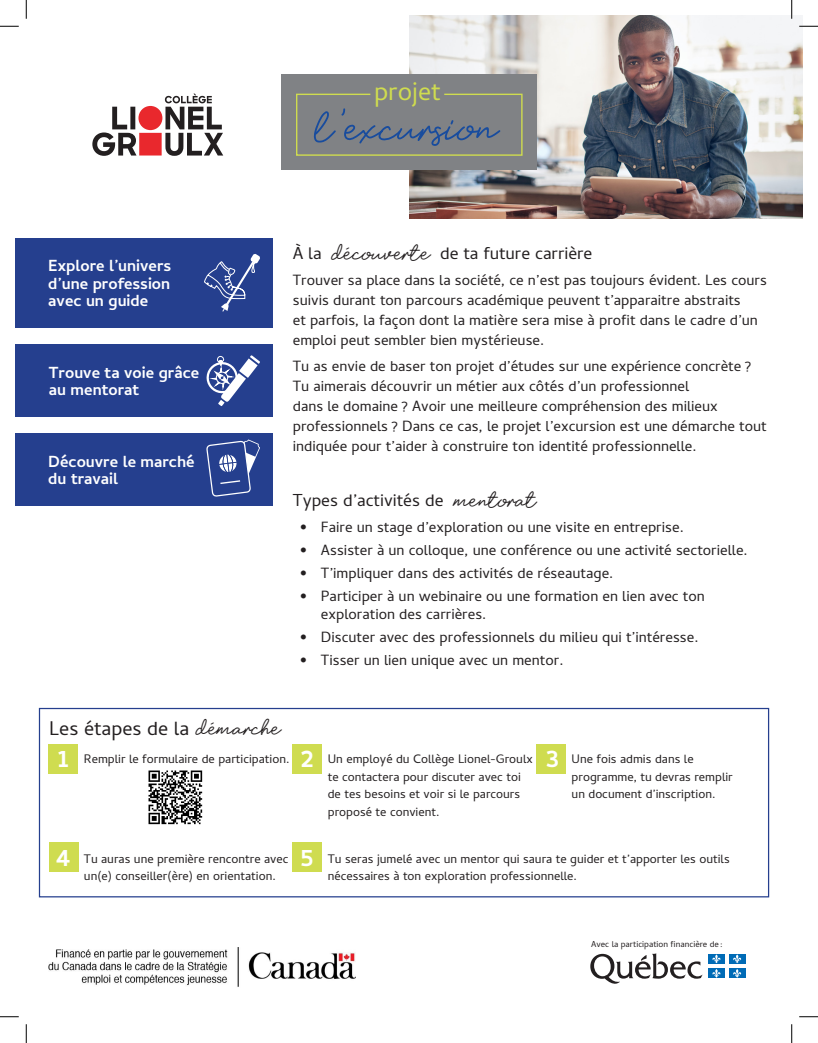
<style>
.page{position:relative;width:818px;height:1043px;background:#fff}
.page>*{position:absolute;margin:0;border:0;box-sizing:border-box;transform-origin:0 0}
.t1{font:61.88px "Soul Of You";letter-spacing:-.105em;color:#184c9e}
.t2{font:32.5px "Soul Of You";letter-spacing:-.095em;color:#231f20}
.t3{font:32.38px "Cambay Devanagari";color:#cfdc4f}
.exergue{font:700 27.62px "Cambay";color:#fff}
.t4{font:20px "Cambay";color:#231f20}
.t5{font:17.5px "Cambay";color:#231f20}
.exergue-2{font:700 16.25px/17.5px "Cambay";color:#fff}
.texte_courant{font:15px/20px "Cambay";color:#231f20}
.énumération{font:12.5px/17.5px "Cambay";color:#231f20}
.t6{font:8.75px "Cambay";color:#231f20}
</style>
<div class="page">
<div style="left:49px;top:744px;width:29px;height:29px;background:#cfdc50"></div>
<div style="left:293px;top:744px;width:29px;height:29px;background:#cfdc50"></div>
<div style="left:536px;top:744px;width:30px;height:29px;background:#cfdc50"></div>
<div style="left:49px;top:842px;width:29px;height:30px;background:#cfdc50"></div>
<div style="left:293px;top:842px;width:29px;height:30px;background:#cfdc50"></div>
<img style="left:409px;top:15px;width:393px;height:204px">
<div style="left:281px;top:74px;width:255px;height:95px;background:#808285"></div>
<div style="left:15px;top:238px;width:257px;height:89px;background:#253f8e"></div>
<svg style="left:204px;top:254px;width:56px;height:58px"></svg>
<div style="left:15px;top:344px;width:257px;height:72px;background:#253f8e"></div>
<svg style="left:206px;top:355px;width:54px;height:51px"></svg>
<div style="left:15px;top:433px;width:257px;height:73px;background:#253f8e"></div>
<svg style="left:206px;top:439px;width:54px;height:57px"></svg>
<div style="left:39px;top:708px;width:730px;height:189px;border:1px solid #253f8e"></div>
<img style="left:49px;top:948px;width:306px;height:39px">
<svg style="left:590px;top:953px;width:112px;height:31px"></svg>
<div style="left:708px;top:953px;width:16px;height:10px;background:#006bb6"></div>
<div style="left:729px;top:953px;width:16px;height:10px;background:#006bb6"></div>
<div style="left:708px;top:968px;width:16px;height:10px;background:#006bb6"></div>
<svg style="left:712px;top:954px;width:8px;height:23px"></svg>
<div style="left:729px;top:968px;width:16px;height:10px;background:#006bb6"></div>
<svg style="left:732px;top:954px;width:9px;height:23px"></svg>
<img style="left:148px;top:770px;width:55px;height:55px">
<svg style="left:92px;top:94px;width:131px;height:62px"></svg>
<svg style="left:296px;top:93px;width:226px;height:63px"></svg>
<svg style="left:0;top:25px;width:19px;height:2px"></svg>
<svg style="left:799px;top:25px;width:19px;height:2px"></svg>
<svg style="left:0;top:1016px;width:19px;height:1px"></svg>
<svg style="left:799px;top:1016px;width:19px;height:1px"></svg>
<svg style="left:25px;top:0;width:2px;height:19px"></svg>
<svg style="left:25px;top:1024px;width:2px;height:18px"></svg>
<svg style="left:790px;top:0;width:2px;height:19px"></svg>
<svg style="left:791px;top:1024px;width:1px;height:18px"></svg>
<p class="t3" style="left:374px;top:76px;width:68px">projet</p>
<p class="t1" style="left:313px;top:99px;width:190px">l’excursion</p>
<p class="exergue-2" style="left:48px;top:257px;width:124px;text-align:justify">Explore l’univers d’une profession avec un guide</p>
<p class="exergue-2" style="left:49px;top:363px;width:152px">Trouve ta voie grâce au mentorat</p>
<p class="exergue-2" style="left:48px;top:452px;width:148px">Découvre le marché du travail</p>
<h2 class="t2" style="left:331px;top:238px;width:103px">découverte</h2>
<h2 class="t5" style="left:293px;top:243px;width:30px">À la</h2>
<h2 class="t5" style="left:440px;top:243px;width:154px">de ta future carrière</h2>
<p class="texte_courant" style="left:293px;top:270px;width:475px">Trouver sa place dans la société, ce n’est pas toujours évident. Les cours suivis durant ton parcours académique peuvent t’apparaitre abstraits<br>et parfois, la façon dont la matière sera mise à profit dans le cadre d’un emploi peut sembler bien mystérieuse.</p>
<p class="texte_courant" style="left:293px;top:356px;width:475px">Tu as envie de baser ton projet d’études sur une expérience concrète?<br>Tu aimerais découvrir un métier aux côtés d’un professionnel<br>dans le domaine? Avoir une meilleure compréhension des milieux professionnels? Dans ce cas, le projet l’excursion est une démarche tout indiquée pour t’aider à construire ton identité professionnelle.</p>
<h2 class="t5" style="left:293px;top:489px;width:152px">Types d’activités de</h2>
<h3 class="t2" style="left:452px;top:485px;width:87px">mentorat</h3>
<p class="texte_courant" style="left:298px;top:517px;width:387px">• Faire un stage d’exploration ou une visite en entreprise.</p>
<p class="texte_courant" style="left:298px;top:540px;width:451px">• Assister à un colloque, une conférence ou une activité sectorielle.</p>
<p class="texte_courant" style="left:298px;top:563px;width:316px">• T’impliquer dans des activités de réseautage.</p>
<p class="texte_courant" style="left:321px;top:587px;width:385px;line-height:17.5px;text-indent:-22px">• Participer à un webinaire ou une formation en lien avec ton exploration des carrières.</p>
<p class="texte_courant" style="left:298px;top:627px;width:401px">• Discuter avec des professionnels du milieu qui t’intéresse.</p>
<p class="texte_courant" style="left:298px;top:650px;width:266px">• Tisser un lien unique avec un mentor.</p>
<h3 class="t4" style="left:49px;top:716px;width:141px">Les étapes de la</h3>
<h3 class="t2" style="left:195px;top:713px;width:89px">démarche</h3>
<p class="exergue" style="left:58px;top:741px;width:12px">1</p>
<p class="exergue" style="left:301px;top:741px;width:14px">2</p>
<p class="exergue" style="left:545px;top:741px;width:15px">3</p>
<p class="énumération" style="left:84px;top:750px;width:207px">Remplir le formulaire de participation.</p>
<p class="énumération" style="left:328px;top:750px;width:206px">Un employé du Collège Lionel-Groulx te contactera pour discuter avec toi de tes besoins et voir si le parcours proposé te convient.</p>
<p class="énumération" style="left:571px;top:750px;width:163px">Une fois admis dans le programme, tu devras remplir un document d’inscription.</p>
<p class="énumération" style="left:84px;top:849px;width:206px">Tu auras une première rencontre avec un(e) conseiller(ère) en orientation.</p>
<p class="énumération" style="left:328px;top:849px;width:403px">Tu seras jumelé avec un mentor qui saura te guider et t’apporter les outils nécessaires à ton exploration professionnelle.</p>
<p class="exergue" style="left:56px;top:840px;width:15px">4</p>
<p class="exergue" style="left:301px;top:840px;width:14px">5</p>
<p class="t6" style="left:591px;top:938px;width:133px">Avec la participation financière de:</p>
</div>
